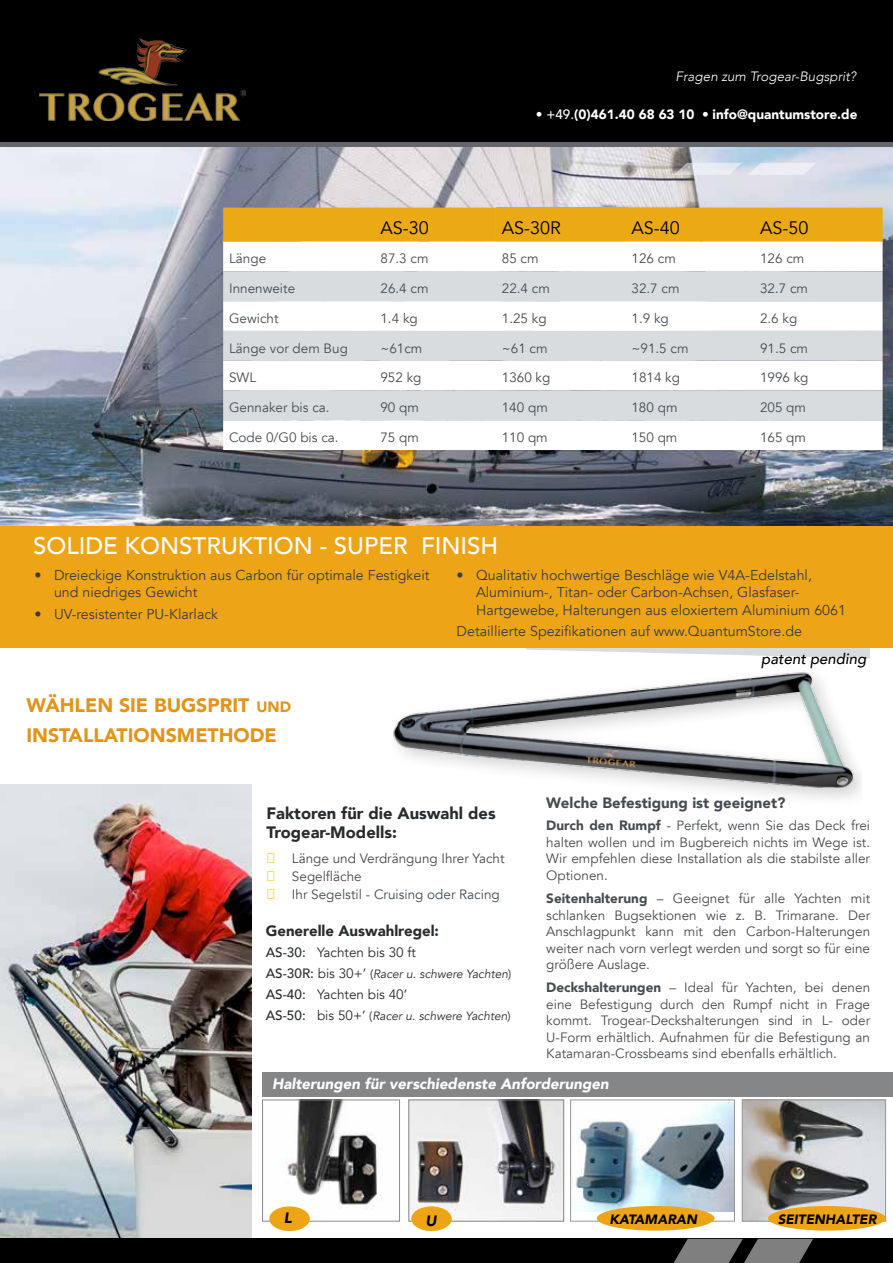
<style>
.page{position:relative;width:893px;height:1263px;background:#fff}
.page>*{position:absolute;margin:0;border:0;box-sizing:border-box;transform-origin:0 0}
.t1{font:500 24px "Avenir";color:#fff}
.t2{font:900 19.5px/30px "Avenir";color:#e29418}
.t3{font:18px "Avenir";color:#000}
.t4{font:900 16.5px/19.8px "Avenir";color:#282c2f}
.t5{font:italic 900 15px "Avenir";color:#fff}
.t6{font:900 15px "Avenir";color:#464c51}
.t7{font:900 15px "Avenir";color:#282c2f}
.t8{font:italic 500 15px "Avenir";color:#000}
.t9{font:italic 900 15px "Avenir";color:#000}
.t10{font:14.25px/17.1px "Avenir";color:#383d42}
.t11{font:13.5px/16.5px "Avenir";color:#464c51;text-align:justify}
.t12{font:900 13.5px "Avenir";color:#fff}
.t13{font:13.5px "Avenir";color:#282c2f}
.t14{font:italic 300 13.5px "Avenir";color:#fff}
.t15{font:italic 900 13.5px "Avenir";color:#000}
.t16{font:italic 12px "Avenir";color:#282c2f}
.s1{font-weight:500}
.s2{font-size:15px}
.s3{font-family:"DIN Alternate";font-weight:700;color:#ffcb05}
.s4{font-weight:500;font-style:normal;font-size:13.5px}
.s5{font-style:normal;font-size:13.5px}
.s6{font-style:normal}
.s7{font-weight:900}
</style>
<div class="page">
<img style="left:0;top:784px;width:251px;height:455px">
<div style="left:0;top:0;width:893px;height:142px;background:#000"></div>
<svg style="left:0;top:142px;width:893px;height:6px;background:#75777b"></svg>
<svg style="left:526px;top:648px;width:344px;height:10px;fill:#d8dcdf"></svg>
<img style="left:0;top:148px;width:893px;height:378px">
<div style="left:0;top:526px;width:893px;height:122px;background:#eea417"></div>
<div style="left:0;top:1239px;width:893px;height:24px;background:#000"></div>
<svg style="left:674px;top:163px;width:68px;height:12px"></svg>
<svg style="left:748px;top:163px;width:68px;height:12px"></svg>
<svg style="left:673px;top:1239px;width:140px;height:24px"></svg>
<img style="left:393px;top:672px;width:468px;height:127px">
<div style="left:211px;top:195px;width:682px;height:288px;background:#000;opacity:.09"></div>
<div style="left:223px;top:208px;width:660px;height:34px;background:#eba914"></div>
<div style="left:496px;top:208px;width:130px;height:34px;background:#eba914"></div>
<svg style="left:223px;top:242px;width:660px;height:208px"></svg>
<svg style="left:223px;top:271px;width:660px;height:149px;fill:#d8dcdf"></svg>
<img style="left:39px;top:39px;width:207px;height:81px">
<img style="left:271px;top:1101px;width:110px;height:115px">
<div style="left:262px;top:1099px;width:138px;height:122px;border:1px solid #888a8d"></div>
<img style="left:410px;top:1101px;width:152px;height:118px">
<div style="left:408px;top:1099px;width:156px;height:122px;border:1px solid #828487"></div>
<img style="left:572px;top:1103px;width:161px;height:108px">
<div style="left:570px;top:1099px;width:165px;height:122px;border:1px solid #95979a"></div>
<img style="left:744px;top:1101px;width:140px;height:118px">
<div style="left:742px;top:1099px;width:144px;height:122px;border:1px solid #95979a"></div>
<div style="left:263px;top:1072px;width:630px;height:24px;background:#848688"></div>
<div style="left:411px;top:1206px;width:41px;height:25px;background:#eea417;border-radius:50%"></div>
<div style="left:597px;top:1206px;width:118px;height:25px;background:#eea417;border-radius:50%"></div>
<div style="left:768px;top:1206px;width:118px;height:25px;background:#eea417;border-radius:50%"></div>
<div style="left:269px;top:1206px;width:41px;height:25px;background:#eea417;border-radius:50%"></div>
<p class="t14" style="left:676px;top:68px;width:182px">Fragen zum Trogear-Bugsprit?</p>
<p class="t12" style="left:536px;top:103px;width:323px"><span class="s1">• +49.</span>(0)461.40 68 63 10 <span class="s1">•</span> info@quantumstore.de</p>
<h3 class="t3" style="left:380px;top:217px;width:50px">AS-30</h3>
<h3 class="t3" style="left:502px;top:217px;width:61px">AS-30R</h3>
<h3 class="t3" style="left:632px;top:217px;width:50px">AS-40</h3>
<h3 class="t3" style="left:760px;top:217px;width:50px">AS-50</h3>
<p class="t11" style="left:229px;top:251px;width:39px">Länge</p>
<p class="t11" style="left:380px;top:251px;width:50px">87.3 cm</p>
<p class="t11" style="left:502px;top:251px;width:38px">85 cm</p>
<p class="t11" style="left:631px;top:251px;width:46px">126 cm</p>
<p class="t11" style="left:760px;top:251px;width:46px">126 cm</p>
<p class="t11" style="left:229px;top:280px;width:68px">Innenweite</p>
<p class="t11" style="left:380px;top:280px;width:50px">26.4 cm</p>
<p class="t11" style="left:502px;top:280px;width:50px">22.4 cm</p>
<p class="t11" style="left:631px;top:280px;width:50px">32.7 cm</p>
<p class="t11" style="left:760px;top:280px;width:50px">32.7 cm</p>
<p class="t11" style="left:229px;top:310px;width:51px">Gewicht</p>
<p class="t11" style="left:380px;top:310px;width:39px">1.4 kg</p>
<p class="t11" style="left:502px;top:310px;width:46px">1.25 kg</p>
<p class="t11" style="left:631px;top:310px;width:39px">1.9 kg</p>
<p class="t11" style="left:760px;top:310px;width:39px">2.6 kg</p>
<p class="t11" style="left:229px;top:340px;width:120px">Länge vor dem Bug</p>
<p class="t11" style="left:380px;top:340px;width:44px">~61cm</p>
<p class="t11" style="left:502px;top:340px;width:47px">~61 cm</p>
<p class="t11" style="left:631px;top:340px;width:59px">~91.5 cm</p>
<p class="t11" style="left:760px;top:340px;width:50px">91.5 cm</p>
<p class="t11" style="left:229px;top:370px;width:28px">SWL</p>
<p class="t11" style="left:380px;top:370px;width:43px">952 kg</p>
<p class="t11" style="left:502px;top:370px;width:50px">1360 kg</p>
<p class="t11" style="left:631px;top:370px;width:50px">1814 kg</p>
<p class="t11" style="left:760px;top:370px;width:50px">1996 kg</p>
<p class="t11" style="left:229px;top:399px;width:102px">Gennaker bis ca.</p>
<p class="t11" style="left:380px;top:399px;width:40px">90 qm</p>
<p class="t11" style="left:502px;top:399px;width:48px">140 qm</p>
<p class="t11" style="left:631px;top:399px;width:48px">180 qm</p>
<p class="t11" style="left:760px;top:399px;width:48px">205 qm</p>
<p class="t11" style="left:229px;top:429px;width:111px">Code 0/G0 bis ca.</p>
<p class="t11" style="left:380px;top:429px;width:40px">75 qm</p>
<p class="t11" style="left:502px;top:429px;width:48px">110 qm</p>
<p class="t11" style="left:631px;top:429px;width:48px">150 qm</p>
<p class="t11" style="left:760px;top:429px;width:48px">165 qm</p>
<h1 class="t1" style="left:33px;top:525px;width:467px">SOLIDE KONSTRUKTION - SUPER FINISH</h1>
<p class="t10" style="left:54px;top:567px;width:377px;text-indent:-19px">• Dreieckige Konstruktion aus Carbon für optimale Festigkeit und niedriges Gewicht</p>
<p class="t10" style="left:35px;top:606px;width:185px">• UV-resistenter PU-Klarlack</p>
<h2 class="t2" style="left:26px;top:689px;width:266px">WÄHLEN SIE BUGSPRIT <span class="s2">UND<br></span>INSTALLATIONSMETHODE</h2>
<p class="t10" style="left:476px;top:567px;width:371px;text-indent:-19px">• Qualitativ hochwertige Beschläge wie V4A-Edelstahl,<br>Aluminium-, Titan- oder Carbon-Achsen, Glasfaser-<br>Hartgewebe, Halterungen aus eloxiertem Aluminium 6061</p>
<p class="t10" style="left:457px;top:623px;width:347px">Detaillierte Spezifikationen auf www.QuantumStore.de</p>
<p class="t8" style="left:761px;top:650px;width:107px">patent pending</p>
<p class="t4" style="left:266px;top:802px;width:231px">Faktoren für die Auswahl des<br>Trogear-Modells:</p>
<p class="t11" style="left:266px;top:850px;width:240px;line-height:18px;text-align:left"><span class="s3">▶</span> Länge und Verdrängung Ihrer Yacht <span class="s3">▶</span> Segelfläche<br><span class="s3">▶</span> Ihr Segelstil - Cruising oder Racing</p>
<p class="t7" style="left:266px;top:918px;width:175px">Generelle Auswahlregel:</p>
<p class="t13" style="left:266px;top:944px;width:152px"><span class="s1">AS-30:</span> Yachten bis 30 ft</p>
<p class="t16" style="left:266px;top:967px;width:247px"><span class="s4">AS-30R:</span> <span class="s5">bis 30+’</span> <span class="s6">(</span>Racer u. schwere Yachten<span class="s6">)</span></p>
<p class="t13" style="left:266px;top:986px;width:143px"><span class="s1">AS-40:</span> Yachten bis 40’</p>
<p class="t16" style="left:266px;top:1009px;width:246px"><span class="s4">AS-50:</span> <span class="s5">bis 50+’</span> <span class="s6">(</span>Racer u. schwere Yachten<span class="s6">)</span></p>
<p class="t6" style="left:546px;top:790px;width:241px">Welche Befestigung ist geeignet?</p>
<p class="t11" style="left:546px;top:817px;width:325px"><span class="s7">Durch den Rumpf</span> - Perfekt, wenn Sie das Deck frei halten wollen und im Bugbereich nichts im Wege ist.<br>Wir empfehlen diese Installation als die stabilste aller Optionen.</p>
<p class="t11" style="left:546px;top:890px;width:325px"><span class="s7">Seitenhalterung</span> – Geeignet für alle Yachten mit schlanken Bugsektionen wie z. B. Trimarane. Der Anschlagpunkt kann mit den Carbon-Halterungen weiter nach vorn verlegt werden und sorgt so für eine größere Auslage.</p>
<p class="t11" style="left:546px;top:979px;width:325px"><span class="s7">Deckshalterungen</span> – Ideal für Yachten, bei denen eine Befestigung durch den Rumpf nicht in Frage kommt. Trogear-Deckshalterungen sind in L- oder U-Form erhältlich. Aufnahmen für die Befestigung an Katamaran-Crossbeams sind ebenfalls erhältlich.</p>
<p class="t5" style="left:272px;top:1071px;width:338px">Halterungen für verschiedenste Anforderungen</p>
<p class="t9" style="left:284px;top:1205px;width:10px">L</p>
<p class="t9" style="left:425px;top:1208px;width:13px">U</p>
<p class="t15" style="left:610px;top:1208px;width:89px">KATAMARAN</p>
<p class="t15" style="left:778px;top:1208px;width:100px">SEITENHALTER</p>
</div>
